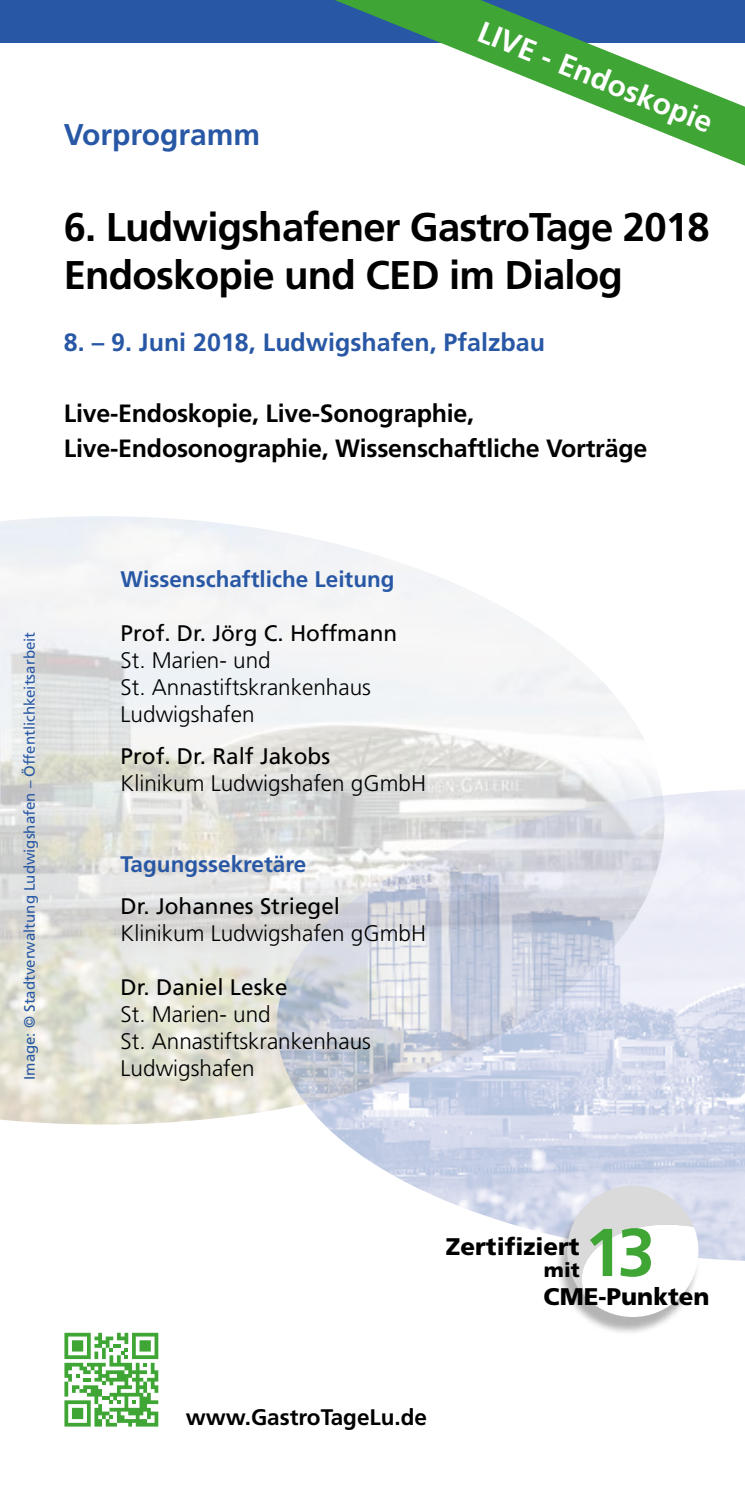
<style>
.page{position:relative;width:745px;height:1489px;background:#fff}
.page>*{position:absolute;margin:0;border:0;box-sizing:border-box;transform-origin:0 0}
.t1{font:700 67.5px "Frutiger";color:#3fa535}
.t2{font:700 40px/48px "Frutiger";letter-spacing:-.02em;color:#000}
.t3{font:700 30px "Frutiger";color:#fff}
.t4{font:700 30px "Frutiger";color:#2858a5}
.t5{font:700 25px/35px "Frutiger";letter-spacing:-.01em;color:#000}
.t6{font:700 25px "Frutiger";color:#2858a5}
.t7{font:900 24px "Frutiger";color:#000}
.t8{font:300 22.5px/27px "Frutiger";color:#000}
.t9{font:22.5px "Frutiger";color:#000}
.t10{font:700 22.5px "Frutiger";color:#2858a5}
.t11{font:700 22.5px "Frutiger";color:#000}
.t12{font:900 20px "Frutiger";color:#000}
.t13{font:15px "Frutiger";color:#2858a5}
</style>
<div class="page">
<img style="left:0;top:516px;width:661px;height:608px">
<img style="left:276px;top:789px;width:468px;height:471px">
<div style="left:0;top:0;width:744px;height:43px;background:#2858a5"></div>
<svg style="left:335px;top:0;width:409px;height:166px"></svg>
<svg style="left:64px;top:1332px;width:94px;height:94px"></svg>
<div style="left:554px;top:1190px;width:145px;height:145px;background:#000;opacity:.3"></div>
<svg style="left:566px;top:1185px;width:132px;height:131px"></svg>
<h3 class="t4" style="left:64px;top:117px;width:198px">Vorprogramm</h3>
<h3 class="t3" style="left:485px;top:14px;width:252px;rotate:22deg">LIVE - Endoskopie</h3>
<h2 class="t2" style="left:64px;top:203px;width:647px">6. Ludwigshafener GastroTage 2018<br>Endoskopie und CED im Dialog</h2>
<p class="t6" style="left:64px;top:328px;width:482px">8. – 9. Juni 2018, Ludwigshafen, Pfalzbau</p>
<p class="t5" style="left:64px;top:395px;width:584px">Live-Endoskopie, Live-Sonographie,<br>Live-Endosonographie, Wissenschaftliche Vorträge</p>
<p class="t13" style="left:21px;top:1079px;width:449px;rotate:-90deg">Image: © Stadtverwaltung Ludwigshafen – Öffentlichkeitsarbeit</p>
<p class="t10" style="left:120px;top:565px;width:275px">Wissenschaftliche Leitung</p>
<p class="t9" style="left:120px;top:619px;width:278px">Prof. Dr. Jörg C. Hoffmann</p>
<p class="t8" style="left:120px;top:646px;width:252px">St. Marien- und<br>St. Annastiftskrankenhaus<br>Ludwigshafen</p>
<p class="t9" style="left:120px;top:742px;width:211px">Prof. Dr. Ralf Jakobs</p>
<p class="t8" style="left:120px;top:769px;width:307px">Klinikum Ludwigshafen gGmbH</p>
<p class="t10" style="left:120px;top:850px;width:187px">Tagungssekretäre</p>
<p class="t9" style="left:120px;top:892px;width:221px">Dr. Johannes Striegel</p>
<p class="t8" style="left:120px;top:919px;width:307px">Klinikum Ludwigshafen gGmbH</p>
<p class="t9" style="left:120px;top:973px;width:168px">Dr. Daniel Leske</p>
<p class="t8" style="left:120px;top:1000px;width:252px">St. Marien- und<br>St. Annastiftskrankenhaus<br>Ludwigshafen</p>
<h1 class="t1" style="left:584px;top:1212px;width:72px">13</h1>
<p class="t7" style="left:445px;top:1231px;width:135px">Zertifiziert</p>
<p class="t12" style="left:543px;top:1257px;width:37px">mit</p>
<p class="t7" style="left:543px;top:1282px;width:167px">CME-Punkten</p>
<p class="t11" style="left:186px;top:1403px;width:242px">www.GastroTageLu.de</p>
</div>
